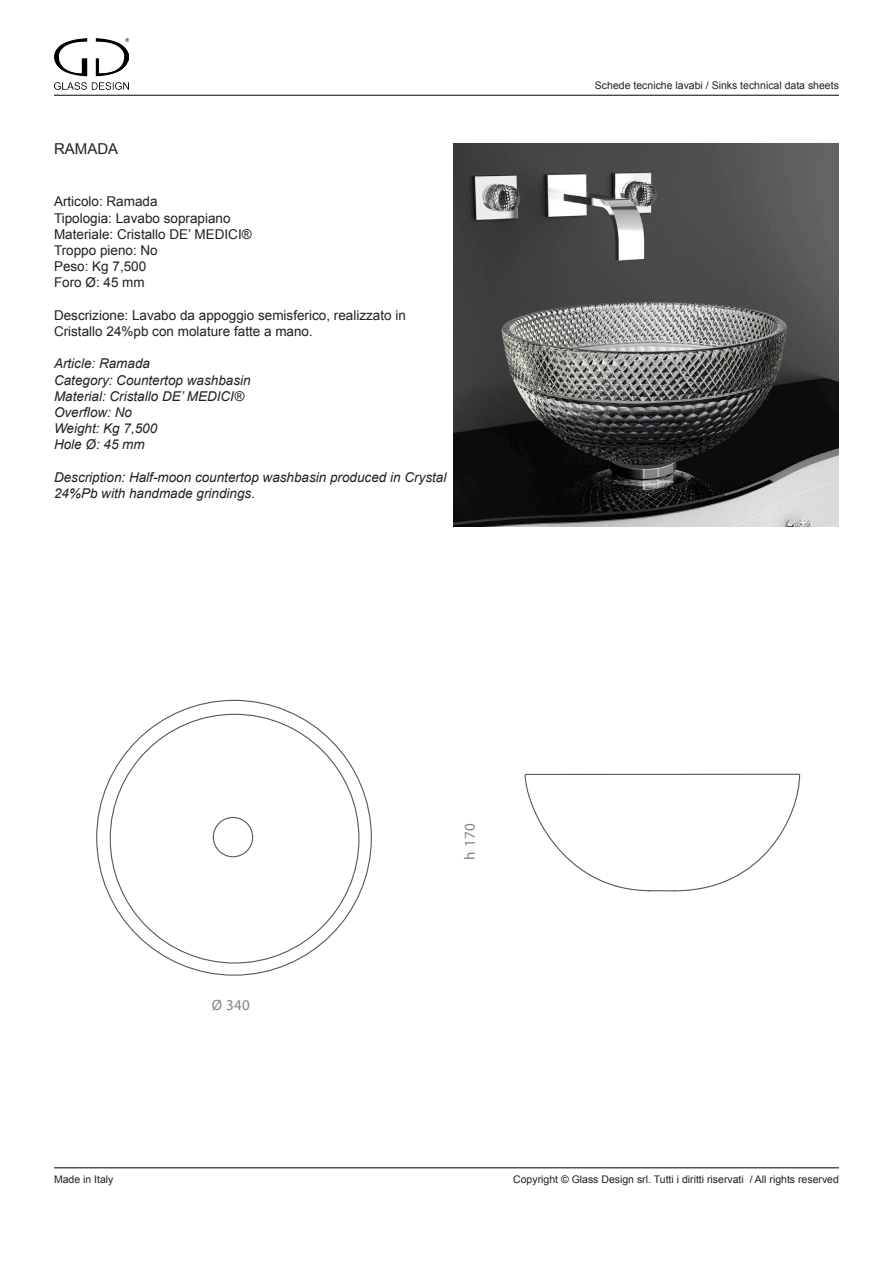
<style>
.page{position:relative;width:893px;height:1263px;background:#fff}
.page>*{position:absolute;margin:0;border:0;box-sizing:border-box;transform-origin:0 0}
.t1{font:15px "Myriad Pro";letter-spacing:.025em;color:#808285}
.t2{font:15px "Arial";color:#231f20}
.t3{font:13.5px/16.2px "Arial";color:#231f20}
.t4{font:italic 13.5px/16.2px "Arial";color:#231f20}
.t5{font:10.5px "Arial";color:#231f20}
</style>
<div class="page">
<img style="left:54px;top:39px;width:75px;height:51px">
<hr style="left:54px;top:95px;width:785px;height:1px;background:#231f20">
<hr style="left:54px;top:1167px;width:785px;height:1px;background:#231f20">
<img style="left:454px;top:143px;width:385px;height:383px">
<svg style="left:524px;top:773px;width:277px;height:119px"></svg>
<svg style="left:109px;top:713px;width:251px;height:251px"></svg>
<p class="t2" style="left:54px;top:139px;width:66px">RAMADA</p>
<p class="t3" style="left:54px;top:194px;width:105px">Articolo: Ramada</p>
<p class="t3" style="left:54px;top:210px;width:178px">Tipologia: Lavabo soprapiano</p>
<p class="t3" style="left:54px;top:226px;width:199px">Materiale: Cristallo DE’ MEDICI®</p>
<p class="t3" style="left:54px;top:242px;width:105px">Troppo pieno: No</p>
<p class="t3" style="left:54px;top:259px;width:94px">Peso: Kg 7,500</p>
<p class="t3" style="left:54px;top:275px;width:92px">Foro Ø: 45 mm</p>
<p class="t3" style="left:54px;top:307px;width:353px">Descrizione: Lavabo da appoggio semisferico, realizzato in<br>Cristallo 24%pb con molature fatte a mano.</p>
<p class="t4" style="left:54px;top:356px;width:98px">Article: Ramada</p>
<p class="t4" style="left:54px;top:372px;width:198px">Category: Countertop washbasin</p>
<p class="t4" style="left:54px;top:388px;width:191px">Material: Cristallo DE’ MEDICI®</p>
<p class="t4" style="left:54px;top:404px;width:80px">Overflow: No</p>
<p class="t4" style="left:54px;top:421px;width:105px">Weight: Kg 7,500</p>
<p class="t4" style="left:54px;top:437px;width:92px">Hole Ø: 45 mm</p>
<p class="t4" style="left:54px;top:469px;width:394px">Description: Half-moon countertop washbasin produced in Crystal<br>24%Pb with handmade grindings.</p>
<p class="t5" style="left:595px;top:78px;width:245px">Schede tecniche lavabi / Sinks technical data sheets</p>
<p class="t1" style="left:212px;top:996px;width:40px">Ø 340</p>
<p class="t1" style="left:460px;top:860px;width:38px;rotate:-90deg">h 170</p>
<p class="t5" style="left:54px;top:1172px;width:61px">Made in Italy</p>
<p class="t5" style="left:513px;top:1172px;width:327px">Copyright © Glass Design srl. Tutti i diritti riservati / All rights reserved</p>
</div>
